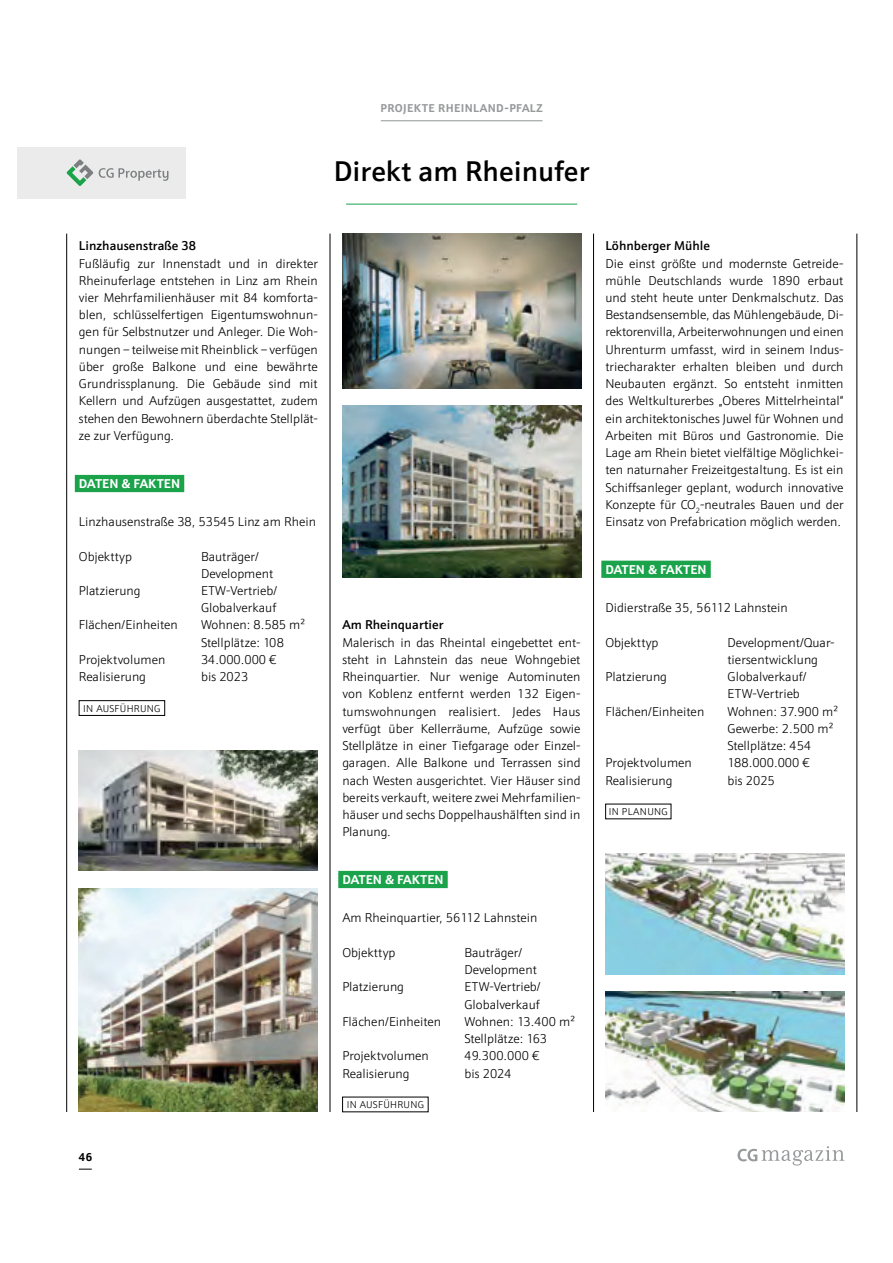
<style>
.page{position:relative;width:893px;height:1263px;background:#fff}
.page>*{position:absolute;margin:0;border:0;box-sizing:border-box;transform-origin:0 0}
.t1{font:500 28.8px "Schnebel Sans Pro";color:#000001}
.t2{font:300 12.9px/17.2px "Schnebel Sans Pro";color:#000001}
.t3{font:500 12.9px "Schnebel Sans Pro";color:#000001}
.t4{font:700 12.9px "Schnebel Sans Pro";color:#fff}
.t5{font:700 11.55px "Schnebel Sans Pro";letter-spacing:.03em;color:#979a9b}
.t6{font:700 11.55px "Schnebel Sans Pro";color:#000001}
.t7{font:300 10.05px "Schnebel Sans Pro";letter-spacing:.03em;color:#000001}
</style>
<div class="page">
<svg style="left:79px;top:1169px;width:13px;height:1px"></svg>
<svg style="left:737px;top:1146px;width:107px;height:20px"></svg>
<hr style="left:381px;top:121px;width:161px;height:1px;background:#919596">
<img style="left:79px;top:888px;width:239px;height:224px">
<img style="left:342px;top:233px;width:239px;height:155px">
<img style="left:342px;top:405px;width:239px;height:173px">
<hr style="left:330px;top:234px;width:1px;height:878px;background:#000001">
<hr style="left:593px;top:234px;width:1px;height:878px;background:#000001">
<hr style="left:66px;top:234px;width:1px;height:878px;background:#000001">
<hr style="left:856px;top:234px;width:1px;height:878px;background:#000001">
<hr style="left:346px;top:204px;width:231px;height:1px;background:#1aa34a">
<div style="left:75px;top:475px;width:109px;height:17px;background:#1aa34a"></div>
<svg style="left:79px;top:700px;width:86px;height:16px"></svg>
<div style="left:338px;top:871px;width:110px;height:17px;background:#1aa34a"></div>
<svg style="left:342px;top:1097px;width:87px;height:15px"></svg>
<div style="left:601px;top:561px;width:110px;height:17px;background:#1aa34a"></div>
<svg style="left:605px;top:804px;width:66px;height:15px"></svg>
<div style="left:18px;top:147px;width:168px;height:52px;background:#ebebeb"></div>
<svg style="left:67px;top:159px;width:26px;height:27px"></svg>
<svg style="left:99px;top:168px;width:69px;height:13px"></svg>
<img style="left:605px;top:854px;width:239px;height:120px">
<img style="left:605px;top:992px;width:239px;height:120px">
<img style="left:79px;top:750px;width:239px;height:121px">
<p class="t5" style="left:381px;top:104px;width:164px">PROJEKTE RHEINLAND-PFALZ</p>
<h1 class="t1" style="left:334px;top:155px;width:257px">Direkt am Rheinufer</h1>
<p class="t3" style="left:79px;top:238px;width:119px">Linzhausenstraße 38</p>
<p class="t2" style="left:79px;top:256px;width:241px;text-align:justify">Fußläufig zur Innenstadt und in direkter Rheinuferlage entstehen in Linz am Rhein vier Mehrfamilienhäuser mit 84 komfor ta&shy;b len, schlüsselfertigen Eigentumswohnun&shy;gen für Selbstnutzer und Anleger. Die Woh&shy;nungen – teilweise mit Rheinblick – verfügen über große Balkone und eine bewährte Grundrissplanung. Die Gebäude sind mit Kellern und Aufzügen ausgestattet, zudem stehen den Bewohnern überdachte Stellplät&shy;ze zur Verfügung.</p>
<p class="t4" style="left:79px;top:479px;width:103px">DATEN &amp; FAKTEN</p>
<p class="t2" style="left:79px;top:514px;width:239px">Linzhausenstraße 38, 53545 Linz am Rhein</p>
<p class="t2" style="left:79px;top:549px;width:55px">Objekttyp</p>
<p class="t2" style="left:201px;top:549px;width:74px">Bauträger/<br>Development</p>
<p class="t2" style="left:79px;top:583px;width:63px">Platzierung</p>
<p class="t2" style="left:201px;top:583px;width:77px">ETW-Vertrieb/<br>Globalverkauf</p>
<p class="t2" style="left:79px;top:618px;width:100px">Flächen/Einheiten</p>
<p class="t2" style="left:201px;top:618px;width:106px">Wohnen: 8.585 m²<br>Stellplätze: 108</p>
<p class="t2" style="left:79px;top:652px;width:88px">Projektvolumen</p>
<p class="t2" style="left:201px;top:652px;width:77px">34.000.000 €</p>
<p class="t2" style="left:79px;top:669px;width:69px">Realisierung</p>
<p class="t2" style="left:201px;top:669px;width:49px">bis 2023</p>
<p class="t7" style="left:83px;top:704px;width:79px">IN AUSFÜHRUNG</p>
<p class="t6" style="left:79px;top:1153px;width:15px">46</p>
<p class="t3" style="left:342px;top:617px;width:103px">Am Rheinquartier</p>
<p class="t2" style="left:342px;top:635px;width:240px;text-align:justify">Malerisch in das Rheintal eingebettet ent&shy;steht in Lahnstein das neue Wohngebiet Rheinquartier. Nur wenige Autominuten von Koblenz entfernt werden 132 Eigen&shy;tums wohnungen realisiert. Jedes Haus verfügt über Kellerräume, Aufzüge sowie Stellplätze in einer Tiefgarage oder Einzel&shy;garagen. Alle Balkone und Terrassen sind nach Westen ausgerichtet. Vier Häuser sind bereits verkauft, weitere zwei Mehrfamilien&shy;häuser und sechs Doppelhaushälften sind in Planung.</p>
<p class="t4" style="left:342px;top:875px;width:103px">DATEN &amp; FAKTEN</p>
<p class="t2" style="left:342px;top:911px;width:197px">Am Rheinquartier, 56112 Lahnstein</p>
<p class="t2" style="left:342px;top:945px;width:55px">Objekttyp</p>
<p class="t2" style="left:464px;top:945px;width:74px">Bauträger/<br>Development</p>
<p class="t2" style="left:342px;top:979px;width:63px">Platzierung</p>
<p class="t2" style="left:464px;top:979px;width:77px">ETW-Vertrieb/<br>Globalverkauf</p>
<p class="t2" style="left:342px;top:1014px;width:100px">Flächen/Einheiten</p>
<p class="t2" style="left:464px;top:1014px;width:112px">Wohnen: 13.400 m²<br>Stellplätze: 163</p>
<p class="t2" style="left:342px;top:1048px;width:88px">Projektvolumen</p>
<p class="t2" style="left:464px;top:1048px;width:76px">49.300.000 €</p>
<p class="t2" style="left:342px;top:1066px;width:69px">Realisierung</p>
<p class="t2" style="left:464px;top:1066px;width:49px">bis 2024</p>
<p class="t7" style="left:347px;top:1101px;width:79px">IN AUSFÜHRUNG</p>
<p class="t3" style="left:605px;top:238px;width:106px">Löhnberger Mühle</p>
<p class="t2" style="left:605px;top:256px;width:240px;text-align:justify">Die einst größte und modernste Getreide&shy;mühle Deutschlands wurde 1890 erbaut und steht heute unter Denkmalschutz. Das Bestandsensemble, das Mühlengebäude, Di&shy;rektorenvilla, Arbeiterwohnungen und einen Uhrenturm umfasst, wird in seinem Indus&shy;triecharakter erhalten bleiben und durch Neubauten ergänzt. So entsteht inmitten des Weltkulturerbes „Oberes Mittelrheintal“ ein architektonisches Juwel für Wohnen und Arbeiten mit Büros und Gastronomie. Die Lage am Rhein bietet vielfältige Möglichkei&shy;ten naturnaher Freizeitgestaltung. Es ist ein Schiffsanleger geplant, wodurch innovative Konzepte für CO<sub>2</sub>-neutrales Bauen und der Einsatz von Prefabrication möglich werden.</p>
<p class="t4" style="left:605px;top:565px;width:103px">DATEN &amp; FAKTEN</p>
<p class="t2" style="left:605px;top:600px;width:184px">Didierstraße 35, 56112 Lahnstein</p>
<p class="t2" style="left:605px;top:635px;width:55px">Objekttyp</p>
<p class="t2" style="left:727px;top:635px;width:108px">Development/Quar&shy;tiersentwicklung</p>
<p class="t2" style="left:605px;top:669px;width:63px">Platzierung</p>
<p class="t2" style="left:727px;top:669px;width:81px">Globalverkauf/<br>ETW-Vertrieb</p>
<p class="t2" style="left:605px;top:704px;width:100px">Flächen/Einheiten</p>
<p class="t2" style="left:727px;top:704px;width:112px">Wohnen: 37.900 m²<br>Gewerbe: 2.500 m²<br>Stellplätze: 454</p>
<p class="t2" style="left:605px;top:755px;width:88px">Projektvolumen</p>
<p class="t2" style="left:727px;top:755px;width:84px">188.000.000 €</p>
<p class="t2" style="left:605px;top:773px;width:69px">Realisierung</p>
<p class="t2" style="left:727px;top:773px;width:49px">bis 2025</p>
<p class="t7" style="left:609px;top:808px;width:60px">IN PLANUNG</p>
</div>
